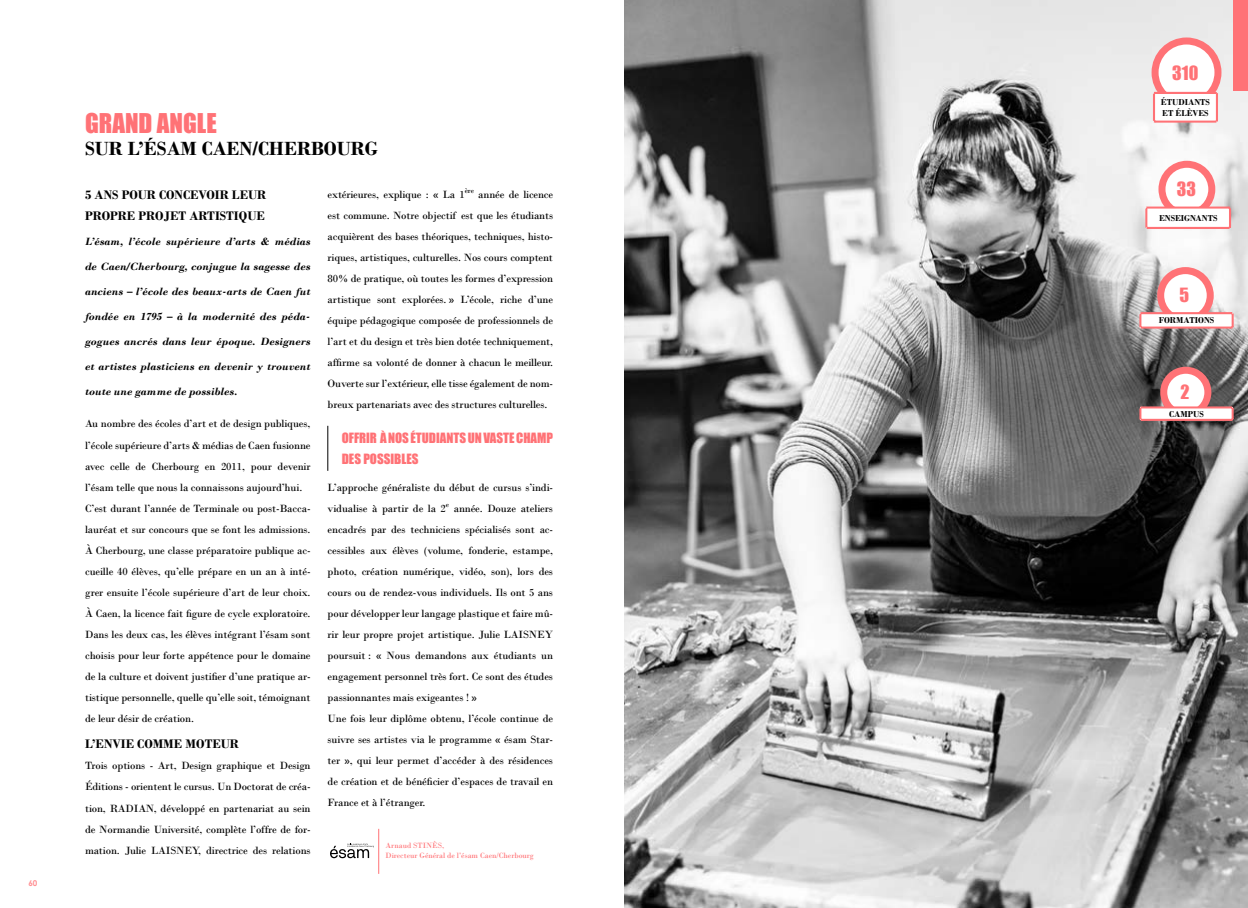
<style>
.page{position:relative;width:1248px;height:908px;background:#fff}
.page>*{position:absolute;margin:0;border:0;box-sizing:border-box;transform-origin:0 0}
.t1{font:25px "Impact";color:#ff7276}
.t2{font:700 20px "Bodoni";color:#000}
.t3{font:18px "Impact";color:#ff7276}
.t4{font:700 13px/21px "Bodoni";color:#000}
.t5{font:13px/21px "Impact";color:#ff7276}
.t6{font:11px/21px "Bodoni";letter-spacing:-.01em;color:#000}
.t7{font:italic 700 11px "Bodoni";color:#000}
.t8{font:700 9px/10.8px "Bodoni";color:#000}
.t9{font:8px/10px "Bodoni";color:#ff7276}
.t10{font:700 8px "Century Gothic";color:#ff8e91}
</style>
<div class="page">
<img style="left:624px;top:0;width:623px;height:907px">
<div style="left:1154px;top:41px;width:63px;height:63px;background:#fff;border-radius:50%"></div>
<div style="left:1151px;top:37px;width:70px;height:70px;border:7px solid #ff7276;border-radius:50%"></div>
<svg style="left:1152px;top:91px;width:66px;height:32px"></svg>
<div style="left:1161px;top:164px;width:50px;height:50px;background:#fff;border-radius:50%"></div>
<div style="left:1158px;top:161px;width:57px;height:56px;border:7px solid #ff7276;border-radius:50%"></div>
<svg style="left:1144px;top:206px;width:87px;height:23px"></svg>
<div style="left:1160px;top:270px;width:50px;height:50px;background:#fff;border-radius:50%"></div>
<div style="left:1156px;top:267px;width:57px;height:56px;border:7px solid #ff7276;border-radius:50%"></div>
<svg style="left:1138px;top:312px;width:95px;height:17px"></svg>
<div style="left:1163px;top:370px;width:44px;height:44px;background:#fff;border-radius:50%"></div>
<div style="left:1160px;top:366px;width:51px;height:51px;border:7px solid #ff7276;border-radius:50%"></div>
<svg style="left:1138px;top:406px;width:95px;height:15px"></svg>
<div style="left:1233px;top:0;width:14px;height:90px;background:#ff7276"></div>
<hr style="left:327px;top:425px;width:1px;height:45px;background:#000">
<hr style="left:378px;top:828px;width:1px;height:45px;background:#ff7276">
<svg style="left:330px;top:843px;width:44px;height:14px"></svg>
<p class="t10" style="left:28px;top:876px;width:10px">60</p>
<h1 class="t1" style="left:85px;top:104px;width:133px">GRAND ANGLE</h1>
<h2 class="t2" style="left:85px;top:137px;width:294px">SUR L’ÉSAM CAEN/CHERBOURG</h2>
<p class="t4" style="left:85px;top:184px;width:183px">5 ANS POUR CONCEVOIR LEUR<br>PROPRE PROJET ARTISTIQUE</p>
<p class="t7" style="left:85px;top:235px;width:227px">L’ésam, l’école supérieure d’arts &amp; médias</p>
<p class="t7" style="left:85px;top:260px;width:227px">de Caen/Cherbourg, conjugue la sagesse des</p>
<p class="t7" style="left:85px;top:285px;width:227px">anciens – l’école des beaux-arts de Caen fut</p>
<p class="t7" style="left:85px;top:310px;width:227px">fondée en 1795 – à la modernité des péda-</p>
<p class="t7" style="left:85px;top:335px;width:227px">gogues ancrés dans leur époque. Designers</p>
<p class="t7" style="left:85px;top:360px;width:227px">et artistes plasticiens en devenir y trouvent</p>
<p class="t7" style="left:85px;top:385px;width:154px">toute une gamme de possibles.</p>
<p class="t6" style="left:85px;top:413px;width:227px">Au nombre des écoles d’art et de design publiques, l’école supérieure d’arts &amp; médias de Caen fusionne avec celle de Cherbourg en 2011, pour devenir l’ésam telle que nous la connaissons aujourd’hui.<br>C’est durant l’année de Terminale ou post-Bacca&shy;lauréat et sur concours que se font les admissions.<br>À Cherbourg, une classe préparatoire publique ac&shy;cueille 40 élèves, qu’elle prépare en un an à inté&shy;grer ensuite l’école supérieure d’art de leur choix.<br>À Caen, la licence fait figure de cycle exploratoire.<br>Dans les deux cas, les élèves intégrant l’ésam sont choisis pour leur forte appétence pour le domaine de la culture et doivent justifier d’une pratique ar&shy;tistique personnelle, quelle qu’elle soit, témoignant de leur désir de création.</p>
<p class="t4" style="left:85px;top:733px;width:155px">L’ENVIE COMME MOTEUR</p>
<p class="t6" style="left:85px;top:755px;width:227px;text-align:justify">Trois options - Art, Design graphique et Design Éditions - orientent le cursus. Un Doctorat de créa&shy;tion, RADIAN, développé en partenariat au sein de Normandie Université, complète l’offre de for&shy;mation. Julie LAISNEY, directrice des relations</p>
<p class="t6" style="left:327px;top:183px;width:227px;text-align:justify">extérieures, explique : « La 1<sup>ère</sup> année de licence est commune. Notre objectif est que les étudiants acquièrent des bases théoriques, techniques, histo&shy;riques, artistiques, culturelles. Nos cours comptent 80% de pratique, où toutes les formes d’expression artistique sont explorées. » L’école, riche d’une équipe pédagogique composée de professionnels de l’art et du design et très bien dotée techniquement, affirme sa volonté de donner à chacun le meilleur.<br>Ouverte sur l’extérieur, elle tisse également de nom&shy;breux partenariats avec des structures culturelles.</p>
<p class="t5" style="left:342px;top:427px;width:213px">OFFRIR À NOS ÉTUDIANTS UN VASTE CHAMP<br>DES POSSIBLES</p>
<p class="t6" style="left:327px;top:476px;width:227px">L’approche généraliste du début de cursus s’indi&shy;vidualise à partir de la 2<sup>e</sup> année. Douze ateliers encadrés par des techniciens spécialisés sont ac&shy;cessibles aux élèves (volume, fonderie, estampe, photo, création numérique, vidéo, son), lors des cours ou de rendez-vous individuels. Ils ont 5 ans pour développer leur langage plastique et faire mû&shy;rir leur propre projet artistique. Julie LAISNEY poursuit : « Nous demandons aux étudiants un engagement personnel très fort. Ce sont des études passionnantes mais exigeantes ! »<br>Une fois leur diplôme obtenu, l’école continue de suivre ses artistes via le programme « ésam Star&shy;ter », qui leur permet d’accéder à des résidences de création et de bénéficier d’espaces de travail en France et à l’étranger.</p>
<p class="t9" style="left:385px;top:840px;width:150px">Arnaud STINÈS,<br>Directeur Général de l’ésam Caen/Cherbourg</p>
<h3 class="t3" style="left:1172px;top:59px;width:28px">310</h3>
<p class="t8" style="left:1160px;top:96px;width:50px">ÉTUDIANTS<br>ET ÉLÈVES</p>
<h3 class="t3" style="left:1176px;top:175px;width:21px">33</h3>
<p class="t8" style="left:1158px;top:212px;width:60px">ENSEIGNANTS</p>
<h3 class="t3" style="left:1179px;top:281px;width:11px">5</h3>
<p class="t8" style="left:1158px;top:315px;width:57px">FORMATIONS</p>
<h3 class="t3" style="left:1180px;top:377px;width:11px">2</h3>
<p class="t8" style="left:1169px;top:408px;width:36px">CAMPUS</p>
</div>
